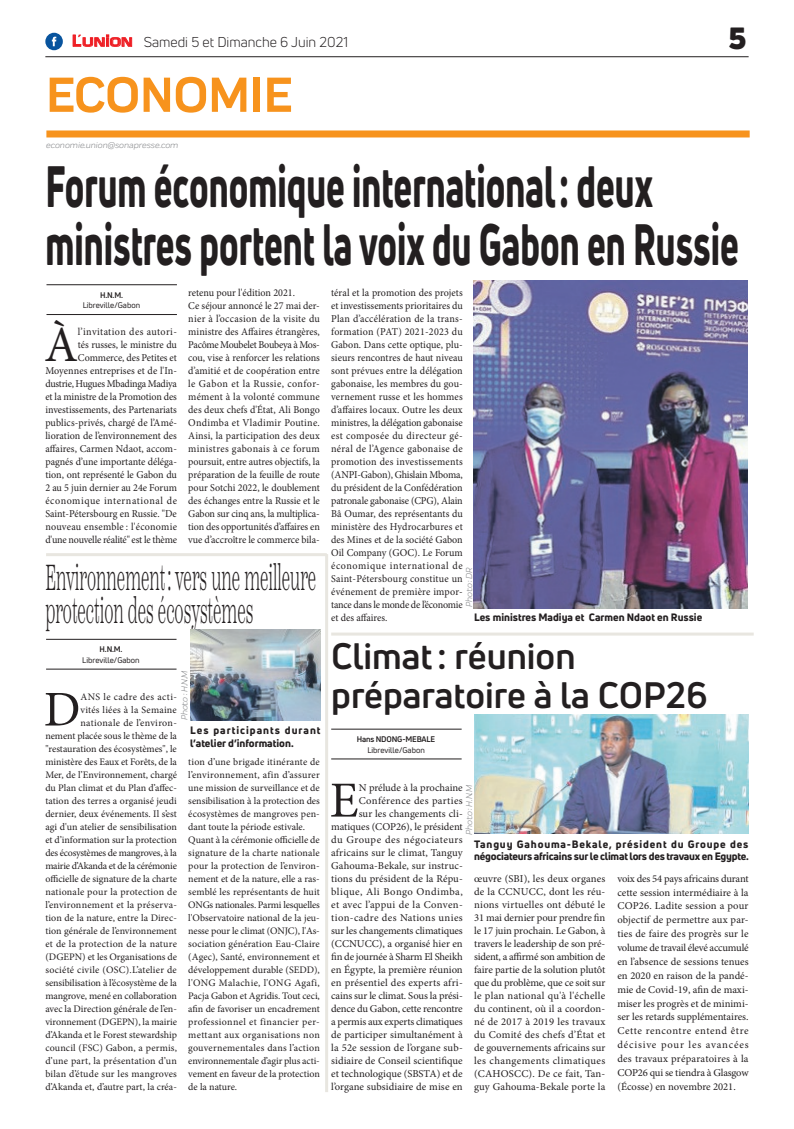
<style>
.page{position:relative;width:794px;height:1129px;background:#fff}
.page>*{position:absolute;margin:0;border:0;box-sizing:border-box;transform-origin:0 0}
.t1{font:800 57px/58px "Uni Neue";color:#231f20;scale:.62 1}
.t2{font:700 51px "Praktika";color:#f7931d}
.t3{font:50.5px "Minion Pro";color:#231f20}
.t4{font:50.5px "Minion Pro";color:#231f20;scale:.96 1}
.t5{font:50px "Minion Pro";color:#231f20}
.t6{font:300 36px/33px "Scotch Text";color:#231f20;scale:.45 1}
.t7{font:700 36px/39px "Uni Neue";color:#231f20}
.t8{font:900 30px "Uni Neue";color:#231f20}
.t9{font:14px "Uni Neue";color:#231f20}
.t10{font:10.5px/13px "Minion Pro";color:#231f20;text-align:right;scale:.96 1}
.t11{font:10.5px/13px "Minion Pro";color:#231f20;text-align:justify}
.t12{font:800 10.5px/12.6px "Uni Neue";letter-spacing:-.02em;color:#231f20}
.t13{font:800 10.5px/12.6px "Uni Neue";letter-spacing:.09em;color:#231f20}
.t14{font:800 10.5px "Uni Neue";color:#231f20}
.t15{font:10px/13px "Minion Pro";color:#231f20;text-align:right}
.t16{font:italic 9px "Praktika";color:#818386}
.t17{font:8px "Uni Neue";color:#231f20}
.t18{font:700 8px "Uni Neue";letter-spacing:-.02em;color:#231f20}
.s1{font-family:"Eurostile";font-weight:600;font-size:15px;color:#ee1d23}
.s2{font-family:"Eurostile";font-weight:600;font-size:11.4px;color:#ee1d23}
</style>
<div class="page">
<hr style="left:45px;top:56px;width:703px;height:1px;background:#231f20">
<svg style="left:72px;top:34px;width:60px;height:13px"></svg>
<div style="left:45px;top:33px;width:18px;height:17px;background:#08549e;border-radius:50%"></div>
<svg style="left:52px;top:37px;width:4px;height:9px"></svg>
<div style="left:46px;top:130px;width:703px;height:7px;background:#f7931d"></div>
<hr style="left:331px;top:758px;width:130px;height:1px;background:#231f20">
<hr style="left:331px;top:728px;width:130px;height:1px;background:#231f20">
<img style="left:474px;top:714px;width:274px;height:119px">
<hr style="left:46px;top:553px;width:281px;height:3px;background:#e8e6e0">
<hr style="left:331px;top:632px;width:422px;height:3px;background:#e8e6e0">
<hr style="left:325px;top:554px;width:3px;height:537px;background:#e8e6e0">
<hr style="left:46px;top:668px;width:130px;height:1px;background:#231f20">
<hr style="left:46px;top:639px;width:130px;height:1px;background:#231f20">
<img style="left:190px;top:629px;width:130px;height:91px">
<hr style="left:46px;top:314px;width:131px;height:1px;background:#231f20">
<hr style="left:46px;top:284px;width:131px;height:1px;background:#231f20">
<img style="left:473px;top:280px;width:275px;height:328px">
<h3 class="t9" style="left:72px;top:33px;width:277px"><span class="s1">L</span><span class="s2">UNION</span> Samedi 5 et Dimanche 6 Juin 2021</h3>
<h3 class="t8" style="left:728px;top:17px;width:19px">5</h3>
<h2 class="t2" style="left:46px;top:54px;width:248px">ECONOMIE</h2>
<p class="t16" style="left:46px;top:139px;width:134px">economie.union@sonapresse.com</p>
<h1 class="t1" style="left:45px;top:157px;width:1120px">Forum économique international: deux ministres portent la voix du Gabon en Russie</h1>
<p class="t18" style="left:100px;top:290px;width:24px">H.N.M.</p>
<p class="t17" style="left:83px;top:300px;width:59px">Libreville/Gabon</p>
<p class="t10" style="left:188px;top:286px;width:139px;text-align:left">retenu pour l'édition 2021.<br>Ce séjour annoncé le 27 mai der&shy;nier à l’occasion de la visite du ministre des Affaires étrangères,<br>Pacôme Moubelet Boubeya à Mos&shy;cou, vise à renforcer les relations d’amitié et de coopération entre le Gabon et la Russie, confor&shy;mément à la volonté commune des deux chefs d'État, Ali Bongo<br>Ondimba et Vladimir Poutine.<br>Ainsi, la participation des deux ministres gabonais à ce forum poursuit, entre autres objectifs, la préparation de la feuille de route pour Sotchi 2022, le doublement des échanges entre la Russie et le<br>Gabon sur cinq ans, la multiplica&shy;tion des opportunités d’affaires en vue d’accroître le commerce bila-</p>
<p class="t10" style="left:331px;top:286px;width:139px;text-align:justify">téral et la promotion des projets et investissements prioritaires du Plan d’accélération de la trans&shy;formation (PAT) 2021-2023 du Gabon. Dans cette optique, plu&shy;sieurs rencontres de haut niveau sont prévues entre la délégation gabonaise, les membres du gou&shy;vernement russe et les hommes d’affaires locaux. Outre les deux ministres, la délégation gabonaise est composée du directeur gé&shy;néral de l’Agence gabonaise de promotion des investissements (ANPI-Gabon), Ghislain Mboma, du président de la Confédération patronale gabonaise (CPG), Alain Bâ Oumar, des représentants du ministère des Hydrocarbures et des Mines et de la société Gabon Oil Company (GOC). Le Forum économique international de Saint-Pétersbourg constitue un événement de première impor&shy;tance dans le monde de l’économie et des affaires.</p>
<h3 class="t4" style="left:44px;top:311px;width:36px">À</h3>
<p class="t10" style="left:45px;top:325px;width:139px">l’invitation des autori-<br>tés russes, le ministre du<br>Commerce, des Petites et<br>Moyennes entreprises et de l'In&shy;dustrie, Hugues Mbadinga Madiya et la ministre de la Promotion des investissements, des Partenariats publics-privés, chargé de l’Amé&shy;lioration de l’environnement des affaires, Carmen Ndaot, accom&shy;pagnés d’une importante déléga&shy;tion, ont représenté le Gabon du<br>2 au 5 juin dernier au 24e Forum économique international de<br>Saint-Pétersbourg en Russie. "De nouveau ensemble : l'économie d'une nouvelle réalité" est le thème</p>
<h3 class="t6" style="left:45px;top:560px;width:603px">Environnement: vers une meilleure protection des écosystèmes</h3>
<p class="t18" style="left:100px;top:644px;width:24px">H.N.M.</p>
<p class="t17" style="left:82px;top:654px;width:59px">Libreville/Gabon</p>
<p class="t16" style="left:463px;top:607px;width:41px;rotate:-90deg">Photo : DR</p>
<p class="t14" style="left:474px;top:610px;width:230px">Les ministres Madiya et Carmen Ndaot en Russie</p>
<h3 class="t7" style="left:331px;top:635px;width:378px">Climat: réunion préparatoire à la COP26</h3>
<p class="t18" style="left:357px;top:734px;width:80px">Hans NDONG-MEBALE</p>
<p class="t17" style="left:367px;top:744px;width:59px">Libreville/Gabon</p>
<p class="t16" style="left:178px;top:720px;width:51px;rotate:-90deg">Photo : H.N.M</p>
<p class="t15" style="left:45px;top:689px;width:133px">ANS le cadre des acti-<br>vités liées à la Semaine nationale de l’environ-<br>nement placée sous le thème de la "restauration des écosystèmes", le ministère des Eaux et Forêts, de la<br>Mer, de l’Environnement, chargé du Plan climat et du Plan d’affec&shy;tation des terres a organisé jeudi dernier, deux événements. Il s’est agi d'un atelier de sensibilisation et d’information sur la protection des écosystèmes de mangroves, à la mairie d’Akanda et de la cérémonie officielle de signature de la charte nationale pour la protection de l’environnement et la préserva&shy;tion de la nature, entre la Direc&shy;tion générale de l’environnement et de la protection de la nature (DGEPN) et les Organisations de société civile (OSC).L’atelier de sensibilisation à l’écosystème de la mangrove, mené en collaboration avec la Direction générale de l’en&shy;vironnement (DGEPN), la mairie d’Akanda et le Forest stewardship council (FSC) Gabon, a permis, d’une part, la présentation d’un bilan d’étude sur les mangroves d’Akanda et, d’autre part, la créa-</p>
<h3 class="t5" style="left:44px;top:676px;width:38px">D</h3>
<p class="t13" style="left:190px;top:723px;width:132px">Les participants durant l’atelier d’information.</p>
<p class="t15" style="left:188px;top:754px;width:133px;text-align:left">tion d’une brigade itinérante de l’environnement, afin d’assurer une mission de surveillance et de sensibilisation à la protection des écosystèmes de mangroves pen&shy;dant toute la période estivale.<br>Quant à la cérémonie officielle de signature de la charte nationale pour la protection de l’environ&shy;nement et de la nature, elle a ras&shy;semblé les représentants de huit<br>ONGs nationales. Parmi lesquelles l'Observatoire national de la jeu&shy;nesse pour le climat (ONJC), l'As&shy;sociation génération Eau-Claire (Agec), Santé, environnement et développement durable (SEDD), l'ONG Malachie, l'ONG Agafi,<br>Pacja Gabon et Agridis. Tout ceci, afin de favoriser un encadrement professionnel et financier per&shy;mettant aux organisations non gouvernementales dans l’action environnementale d’agir plus acti&shy;vement en faveur de la protection de la nature.</p>
<p class="t11" style="left:331px;top:780px;width:133px;text-align:right">N prélude à la prochaine<br>Conférence des parties<br>sur les changements cli&shy;matiques (COP26), le président du Groupe des négociateurs africains sur le climat, Tanguy<br>Gahouma-Bekale, sur instruc&shy;tions du président de la Répu&shy;blique, Ali Bongo Ondimba, et avec l’appui de la Conven&shy;tion-cadre des Nations unies sur les changements climatiques (CCNUCC), a organisé hier en fin de journée à Sharm El Sheikh en Égypte, la première réunion en présentiel des experts afri&shy;cains sur le climat. Sous la prési&shy;dence du Gabon, cette rencontre a permis aux experts climatiques de participer simultanément à la 52e session de l’organe sub&shy;sidiaire de Conseil scientifique et technologique (SBSTA) et de l’organe subsidiaire de mise en</p>
<h3 class="t3" style="left:330px;top:766px;width:30px">E</h3>
<p class="t16" style="left:462px;top:834px;width:51px;rotate:-90deg">Photo : H.N.M</p>
<p class="t12" style="left:474px;top:837px;width:276px">Tanguy Gahouma-Bekale, président du Groupe des négociateurs africains sur le climat lors des travaux en Egypte.</p>
<p class="t11" style="left:474px;top:871px;width:133px">œuvre (SBI), les deux organes de la CCNUCC, dont les réu&shy;nions virtuelles ont débuté le 31 mai dernier pour prendre fin le 17 juin prochain. Le Gabon, à travers le leadership de son pré&shy;sident, a affirmé son ambition de faire partie de la solution plutôt que du problème, que ce soit sur le plan national qu'à l'échelle du continent, où il a coordon&shy;né de 2017 à 2019 les travaux du Comité des chefs d’État et de gouvernements africains sur les changements climatiques (CAHOSCC). De ce fait, Tan&shy;guy Gahouma-Bekale porte la</p>
<p class="t11" style="left:617px;top:871px;width:133px;line-height:13.9px">voix des 54 pays africains durant cette session intermédiaire à la COP26. Ladite session a pour objectif de permettre aux par&shy;ties de faire des progrès sur le volume de travail élevé accumulé en l’absence de sessions tenues en 2020 en raison de la pandé&shy;mie de Covid-19, afin de maxi&shy;miser les progrès et de minimi&shy;ser les retards supplémentaires.<br>Cette rencontre entend être décisive pour les avancées des travaux préparatoires à la COP26 qui se tiendra à Glasgow (Écosse) en novembre 2021.</p>
</div>
